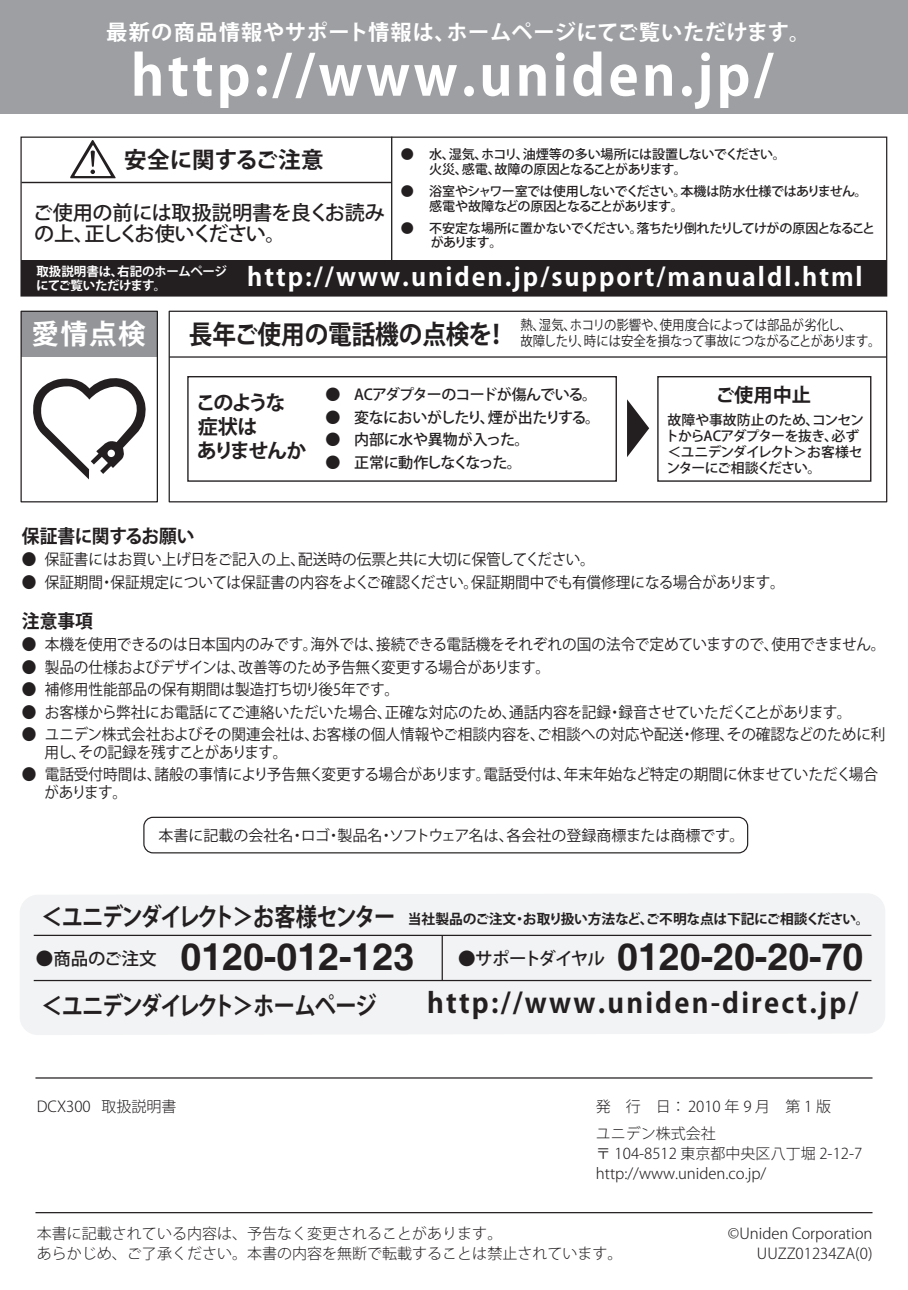
<style>
.page{position:relative;width:908px;height:1290px;background:#fff}
.page>*{position:absolute;margin:0;border:0;box-sizing:border-box;transform-origin:0 0}
.t1{font:55px "Koz Go Std Bold 90 msp RKSJ H";letter-spacing:.06em;color:#fff}
.t2{font:700 37.5px "Helvetica";color:#231f20}
.t3{font:27.5px "Koz Go Std Bold 90 msp RKSJ H";letter-spacing:.08em;color:#231f20}
.t4{font:27.5px "Koz Go Std Bold 90 msp RKSJ H";color:#fff}
.t5{font:26.25px "Koz Go Std Bold 90 msp RKSJ H";letter-spacing:-.005em;color:#231f20;scale:.9 1}
.t6{font:25px "Koz Go Std Bold 90 msp RKSJ H";letter-spacing:.08em;color:#fff}
.t7{font:25px "Koz Go Std Bold 90 msp RKSJ H";letter-spacing:-.085em;color:#231f20;scale:.85 1}
.t8{font:25px "Koz Go Std Bold 90 msp RKSJ H";letter-spacing:-.06em;color:#231f20;scale:.85 1}
.t9{font:22.5px "Koz Go Std Bold 90 msp RKSJ H";letter-spacing:.005em;color:#231f20}
.t10{font:21.25px "Koz Go Std Bold 90 msp RKSJ H";letter-spacing:.03em;color:#fff}
.t11{font:20px/20.8px "Koz Go Std Medium 90 msp RKSJ H";letter-spacing:-.01em;color:#231f20}
.t12{font:20px/24px "Koz Go Std Bold 90 msp RKSJ H";letter-spacing:-.09em;color:#231f20}
.t13{font:19.25px "Koz Go Std Bold 90 msp RKSJ H";color:#231f20}
.t14{font:18.75px "Koz Go Std Bold 90 msp RKSJ H";letter-spacing:-.005em;color:#231f20;scale:.94 1}
.t15{font:15.5px/17.5px "Koz Go Std Regular 90 msp RKSJ H";color:#231f20;scale:.94 1}
.t16{font:15.5px "Koz Go Std Regular 90 msp RKSJ H";letter-spacing:-.02em;color:#231f20;scale:.94 1}
.t17{font:300 15px/20px "Koz Go Std";color:#231f20}
.t18{font:15px "Koz Go Std Regular 90 msp RKSJ H";color:#231f20}
.t19{font:15px "Koz Go Std Medium 90 msp RKSJ H";letter-spacing:-.065em;color:#231f20}
.t20{font:15px "Koz Go Std Medium 90 msp RKSJ H";letter-spacing:-.045em;color:#231f20}
.t21{font:15px "Koz Go Std Medium 90 msp RKSJ H";letter-spacing:-.015em;color:#231f20}
.t22{font:15px "Koz Go Std Medium 90 msp RKSJ H";letter-spacing:-.08em;color:#231f20}
.t23{font:13.75px/16px "Koz Go Std Regular 90 msp RKSJ H";letter-spacing:-.015em;color:#231f20;scale:.9 1}
.t24{font:13.75px/16px "Koz Go Std Medium 90 msp RKSJ H";letter-spacing:-.05em;color:#231f20}
.t25{font:13.75px "Koz Go Std Bold 90 msp RKSJ H";letter-spacing:-.02em;color:#231f20}
.t26{font:13px/14.5px "Koz Go Std Medium 90 msp RKSJ H";letter-spacing:-.06em;color:#231f20}
.t27{font:13px/14.5px "Koz Go Std Medium 90 msp RKSJ H";letter-spacing:-.04em;color:#231f20}
.t28{font:12.5px/14.5px "Koz Go Std Bold 90 msp RKSJ H";letter-spacing:-.025em;color:#fff}
.s1{font-family:"Koz Go Std Medium 90 msp RKSJ H";font-weight:400;font-size:17.5px}
</style>
<div class="page">
<div style="left:0;top:0;width:907px;height:113px;background:#9d9fa2"></div>
<div style="left:20px;top:894px;width:864px;height:141px;background:#f2f3f4"></div>
<hr style="left:441px;top:935px;width:1px;height:45px;background:#231f20">
<svg style="left:33px;top:378px;width:113px;height:101px"></svg>
<div style="left:107px;top:450px;width:8px;height:7px;background:#fff;border-radius:50%"></div>
<div style="left:21px;top:312px;width:136px;height:45px;background:#939598"></div>
<hr style="left:169px;top:356px;width:717px;height:2px;background:#231f20">
<div style="left:168px;top:311px;width:718px;height:191px;border:1px solid #231f20"></div>
<svg style="left:187px;top:376px;width:684px;height:106px"></svg>
<svg style="left:626px;top:399px;width:23px;height:58px"></svg>
<div style="left:20px;top:311px;width:138px;height:191px;border:1px solid #231f20"></div>
<div style="left:143px;top:817px;width:605px;height:36px;border:1px solid #231f20;border-radius:9px"></div>
<div style="left:21px;top:260px;width:865px;height:36px;background:#231f20"></div>
<div style="left:20px;top:137px;width:866px;height:160px;border:1px solid #231f20"></div>
<svg style="left:70px;top:140px;width:46px;height:38px"></svg>
<hr style="left:21px;top:182px;width:370px;height:1px;background:#231f20">
<hr style="left:391px;top:137px;width:1px;height:125px;background:#231f20">
<hr style="left:34px;top:935px;width:837px;height:1px;background:#231f20">
<hr style="left:34px;top:980px;width:837px;height:1px;background:#231f20">
<hr style="left:35px;top:1077px;width:837px;height:1px;background:#231f20">
<hr style="left:35px;top:1212px;width:837px;height:1px;background:#231f20">
<h3 class="t10" style="left:106px;top:18px;width:705px">最新の商品情報やサポート情報は、ホームページにてご覧いただけます。</h3>
<h1 class="t1" style="left:131px;top:40px;width:644px">http://www.uniden.jp/</h1>
<h3 class="t9" style="left:124px;top:145px;width:201px">安全に関するご注意</h3>
<p class="t27" style="left:429px;top:148px;width:358px;text-indent:-28px">● 水、湿気、ホコリ、油煙等の多い場所には設置しないでください。火災、感電、故障の原因となることがあります。</p>
<p class="t26" style="left:429px;top:185px;width:440px;text-indent:-28px">● 浴室やシャワー室では使用しないでください。本機は防水仕様ではありません。感電や故障などの原因となることがあります。</p>
<p class="t26" style="left:430px;top:221px;width:446px;text-indent:-30px">● 不安定な場所に置かないでください。落ちたり倒れたりしてけがの原因となることがあります。</p>
<p class="t11" style="left:33px;top:203px;width:353px">ご使用の前には取扱説明書を良くお読みの上、正しくお使いください。</p>
<p class="t28" style="left:36px;top:265px;width:192px">取扱説明書は、右記のホームページにてご覧いただけます。</p>
<h3 class="t6" style="left:247px;top:260px;width:616px">http://www.uniden.jp/support/manualdl.html</h3>
<h3 class="t4" style="left:31px;top:317px;width:116px">愛情点検</h3>
<h3 class="t5" style="left:189px;top:317px;width:356px">長年ご使用の電話機の点検を！</h3>
<p class="t23" style="left:520px;top:318px;width:401px">熱、湿気、ホコリの影響や、使用度合によっては部品が劣化し、<br>故障したり、時には安全を損なって事故につながることがあります。</p>
<p class="t12" style="left:196px;top:392px;width:112px">このような症状は<br>ありませんか</p>
<p class="t19" style="left:325px;top:385px;width:273px">● ACアダプターのコードが傷んでいる。</p>
<p class="t13" style="left:715px;top:382px;width:97px">ご使用中止</p>
<p class="t20" style="left:325px;top:408px;width:276px">● 変なにおいがしたり、煙が出たりする。</p>
<p class="t21" style="left:325px;top:430px;width:205px">● 内部に水や異物が入った。</p>
<p class="t22" style="left:325px;top:453px;width:197px">● 正常に動作しなくなった。</p>
<p class="t24" style="left:665px;top:413px;width:200px">故障や事故防止のため、コンセントからACアダプターを抜き、必ず＜ユニデンダイレクト＞お客様センターにご相談ください。</p>
<p class="t14" style="left:22px;top:524px;width:185px">保証書に関するお願い</p>
<p class="t15" style="left:22px;top:551px;width:610px">● 保証書にはお買い上げ日をご記入の上、配送時の伝票と共に大切に保管してください。</p>
<p class="t15" style="left:22px;top:574px;width:812px">● 保証期間・保証規定については保証書の内容をよくご確認ください。保証期間中でも有償修理になる場合があります。</p>
<p class="t14" style="left:22px;top:609px;width:77px">注意事項</p>
<p class="t16" style="left:22px;top:635px;width:919px">● 本機を使用できるのは日本国内のみです。海外では、接続できる電話機をそれぞれの国の法令で定めていますので、使用できません。</p>
<p class="t15" style="left:22px;top:659px;width:563px">● 製品の仕様およびデザインは、改善等のため予告無く変更する場合があります。</p>
<p class="t15" style="left:22px;top:681px;width:402px">● 補修用性能部品の保有期間は製造打ち切り後5年です。</p>
<p class="t15" style="left:22px;top:704px;width:883px">● お客様から弊社にお電話にてご連絡いただいた場合、正確な対応のため、通話内容を記録・録音させていただくことがあります。</p>
<p class="t15" style="left:44px;top:726px;width:895px;text-indent:-23px">● ユニデン株式会社およびその関連会社は、お客様の個人情報やご相談内容を、ご相談への対応や配送・修理、その確認などのために利用し、その記録を残すことがあります。</p>
<p class="t15" style="left:44px;top:766px;width:887px;text-indent:-23px">● 電話受付時間は、諸般の事情により予告無く変更する場合があります。電話受付は、年末年始など特定の期間に休ませていただく場合があります。</p>
<p class="t18" style="left:158px;top:826px;width:587px">本書に記載の会社名・ロゴ・製品名・ソフトウェア名は、各会社の登録商標または商標です。</p>
<h3 class="t7" style="left:41px;top:900px;width:418px">＜ユニデンダイレクト＞お客様センター</h3>
<p class="t25" style="left:407px;top:909px;width:463px">当社製品のご注文・お取り扱い方法など、ご不明な点は下記にご相談ください。</p>
<h2 class="t2" style="left:36px;top:934px;width:828px"><span class="s1">●商品のご注文</span> 0120-012-123 <span class="s1">●サポートダイヤル</span> 0120-20-20-70</h2>
<h3 class="t8" style="left:41px;top:990px;width:396px">＜ユニデンダイレクト＞ホームページ</h3>
<p class="t17" style="left:37px;top:1096px;width:141px">DCX300 取扱説明書</p>
<h3 class="t3" style="left:427px;top:985px;width:432px">http://www.uniden-direct.jp/</h3>
<p class="t17" style="left:595px;top:1093px;width:236px;line-height:27px">発　行　日：2010 年 9 月　第 1 版ユニデン株式会社</p>
<p class="t17" style="left:595px;top:1143px;width:268px">〒 104-8512 東京都中央区八丁堀 2-12-7 http://www.uniden.co.jp/</p>
<p class="t17" style="left:37px;top:1224px;width:586px">本書に記載されている内容は、予告なく変更されることがあります。<br>あらかじめ、ご了承ください。本書の内容を無断で転載することは禁止されています。</p>
<p class="t17" style="left:727px;top:1224px;width:146px;text-align:right">©Uniden Corporation<br>UUZZ01234ZA(0)</p>
</div>
